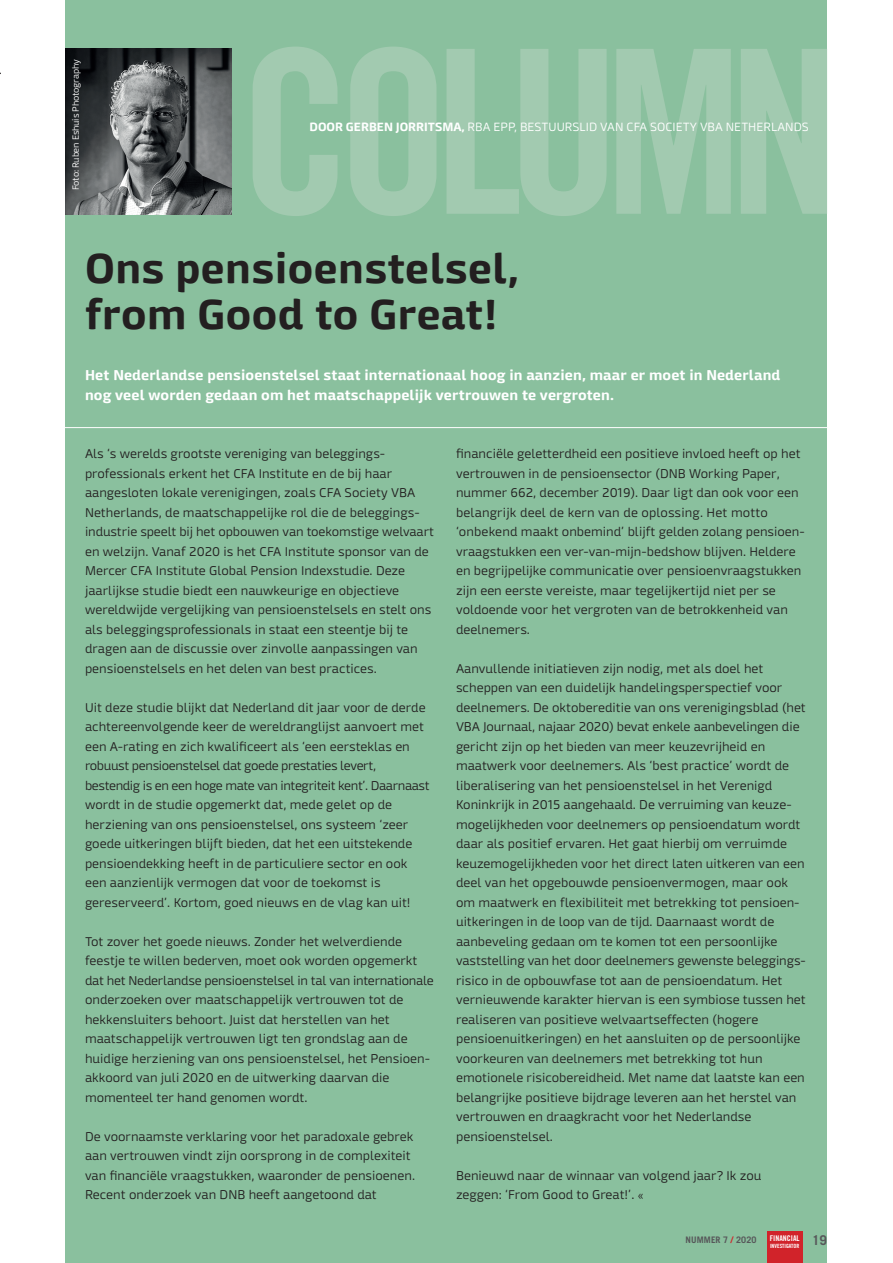
<style>
.page{position:relative;width:893px;height:1263px;background:#fff}
.page>*{position:absolute;margin:0;border:0;box-sizing:border-box;transform-origin:0 0}
.t1{font:700 42px/46.5px "Mangerica";letter-spacing:.01em;color:#231f20}
.t2{font:700 14.25px/19.5px "Mangerica";letter-spacing:.01em;color:#fff}
.t3{font:700 13.5px "Trade Gothic LT";color:#57585a}
.t4{font:300 12.75px/19.5px "Mangerica";color:#231f20}
.t5{font:300 12px "Mangerica";color:#fff}
.t6{font:300 9px "Mangerica";letter-spacing:-.02em;color:#fff}
.t7{font:700 9px "Trade Gothic LT";letter-spacing:.01em;color:#57585a}
.t8{font:7.8px "Trade Gothic LT Bold Cond Twenty";color:#fff}
.t9{font:5.7px "Trade Gothic LT Bold Cond Twenty";color:#fff}
.s1{font-weight:700}
.s2{font-size:12.3px}
.s3{color:#d1232a}
</style>
<div class="page">
<div style="left:66px;top:0;width:761px;height:1263px;background:#8ac09e"></div>
<hr style="left:0;top:427px;width:893px;height:1px;background:#fff">
<img style="left:66px;top:49px;width:166px;height:166px">
<svg style="left:253px;top:47px;width:574px;height:169px;fill:#a2cab0"></svg>
<div style="left:767px;top:1231px;width:35px;height:32px;background:#d1232a"></div>
<p class="t6" style="left:70px;top:190px;width:132px;rotate:-90deg">Foto: Ruben Eshuis Photography</p>
<p class="t5" style="left:309px;top:120px;width:501px"><span class="s1">DOOR GERBEN JORRITSMA,</span> RBA EPP, BESTUURSLID VAN CFA SOCIETY VBA NETHERLANDS</p>
<h1 class="t1" style="left:85px;top:245px;width:436px">Ons pensioenstelsel, from Good to Great!</h1>
<p class="t2" style="left:85px;top:366px;width:697px">Het Nederlandse pensioenstelsel staat internationaal hoog in aanzien, maar er moet in Nederland nog veel worden gedaan om het maatschappelijk vertrouwen te vergroten.</p>
<p class="t4" style="left:85px;top:444px;width:350px">Als ‘s werelds grootste vereniging van beleggings&shy;professionals erkent het CFA Institute en de bij haar aangesloten lokale verenigingen, zoals CFA Society VBA Netherlands, de maatschappelijke rol die de beleggings&shy;industrie speelt bij het opbouwen van toekomstige welvaart en welzijn. Vanaf 2020 is het CFA Institute sponsor van de Mercer CFA Institute Global Pension Indexstudie. Deze jaarlijkse studie biedt een nauwkeurige en objectieve wereldwijde vergelijking van pensioenstelsels en stelt ons als beleggingsprofessionals in staat een steentje bij te dragen aan de discussie over zinvolle aanpassingen van pensioenstelsels en het delen van best practices.</p>
<p class="t4" style="left:85px;top:698px;width:346px">Uit deze studie blijkt dat Nederland dit jaar voor de derde achtereenvolgende keer de wereldranglijst aanvoert met een A-rating en zich kwalificeert als ‘een eersteklas en robuust pensioenstelsel dat goede prestaties levert, bestendig is en een hoge mate van integriteit kent’. Daarnaast wordt in de studie opgemerkt dat, mede gelet op de herziening van ons pensioenstelsel, ons systeem ‘zeer goede uitkeringen blijft bieden, dat het een uitstekende pensioendekking heeft in de particuliere sector en ook een aanzienlijk vermogen dat voor de toekomst is gereserveerd’. Kortom, goed nieuws en de vlag kan uit!</p>
<p class="t4" style="left:85px;top:932px;width:350px">Tot zover het goede nieuws. Zonder het welverdiende feestje te willen bederven, moet ook worden opgemerkt dat het Nederlandse pensioenstelsel in tal van internationale onderzoeken over maatschappelijk vertrouwen tot de hekkensluiters behoort. Juist dat herstellen van het maatschappelijk vertrouwen ligt ten grondslag aan de huidige herziening van ons pensioenstelsel, het Pensioen&shy;akkoord van juli 2020 en de uitwerking daarvan die momenteel ter hand genomen wordt.</p>
<p class="t4" style="left:85px;top:1127px;width:331px">De voornaamste verklaring voor het paradoxale gebrek aan vertrouwen vindt zijn oorsprong in de complexiteit van financiële vraagstukken, waaronder de pensioenen.<br>Recent onderzoek van DNB heeft aangetoond dat</p>
<p class="t4" style="left:456px;top:444px;width:349px">financiële geletterdheid een positieve invloed heeft op het vertrouwen in de pensioensector (DNB Working Paper, nummer 662, december 2019). Daar ligt dan ook voor een belangrijk deel de kern van de oplossing. Het motto ‘onbekend maakt onbemind’ blijft gelden zolang pensioen&shy;vraagstukken een ver-van-mijn-bedshow blijven. Heldere en begrijpelijke communicatie over pensioenvraagstukken zijn een eerste vereiste, maar tegelijkertijd niet per se voldoende voor het vergroten van de betrokkenheid van deelnemers.</p>
<p class="t4" style="left:456px;top:659px;width:351px">Aanvullende initiatieven zijn nodig, met als doel het scheppen van een duidelijk handelingsperspectief voor deelnemers. De oktobereditie van ons verenigingsblad (het VBA Journaal, najaar 2020) bevat enkele aanbevelingen die gericht zijn op het bieden van meer keuzevrijheid en maatwerk voor deelnemers. Als ‘best practice’ wordt de liberalisering van het pensioenstelsel in het Verenigd Koninkrijk in 2015 aangehaald. De verruiming van keuze&shy;mogelijkheden voor deelnemers op pensioendatum wordt daar als positief ervaren. Het gaat hierbij om verruimde keuzemogelijkheden voor het direct laten uitkeren van een deel van het opgebouwde pensioenvermogen, maar ook om maatwerk en flexibiliteit met betrekking tot pensioen&shy;uitkeringen in de loop van de tijd. Daarnaast wordt de aanbeveling gedaan om te komen tot een persoonlijke vaststelling van het door deelnemers gewenste beleggings&shy;risico in de opbouwfase tot aan de pensioendatum. Het vernieuwende karakter hiervan is een symbiose tussen het realiseren van positieve welvaartseffecten (hogere pensioenuitkeringen) en het aansluiten op de persoonlijke voorkeuren van deelnemers met betrekking tot hun emotionele risicobereidheid. Met name dat laatste kan een belangrijke positieve bijdrage leveren aan het herstel van vertrouwen en draagkracht voor het Nederlandse pensioenstelsel.</p>
<p class="t4" style="left:456px;top:1165px;width:307px">Benieuwd naar de winnaar van volgend jaar? Ik zou zeggen: ‘From Good to Great!’. <span class="s2">«</span></p>
<p class="t7" style="left:686px;top:1234px;width:72px">NUMMER 7 <span class="s3">/</span> 2020</p>
<p class="t3" style="left:812px;top:1232px;width:17px">19</p>
<p class="t8" style="left:770px;top:1233px;width:31px">FINANCIAL</p>
<p class="t9" style="left:770px;top:1242px;width:31px">INVESTIGATOR</p>
</div>
